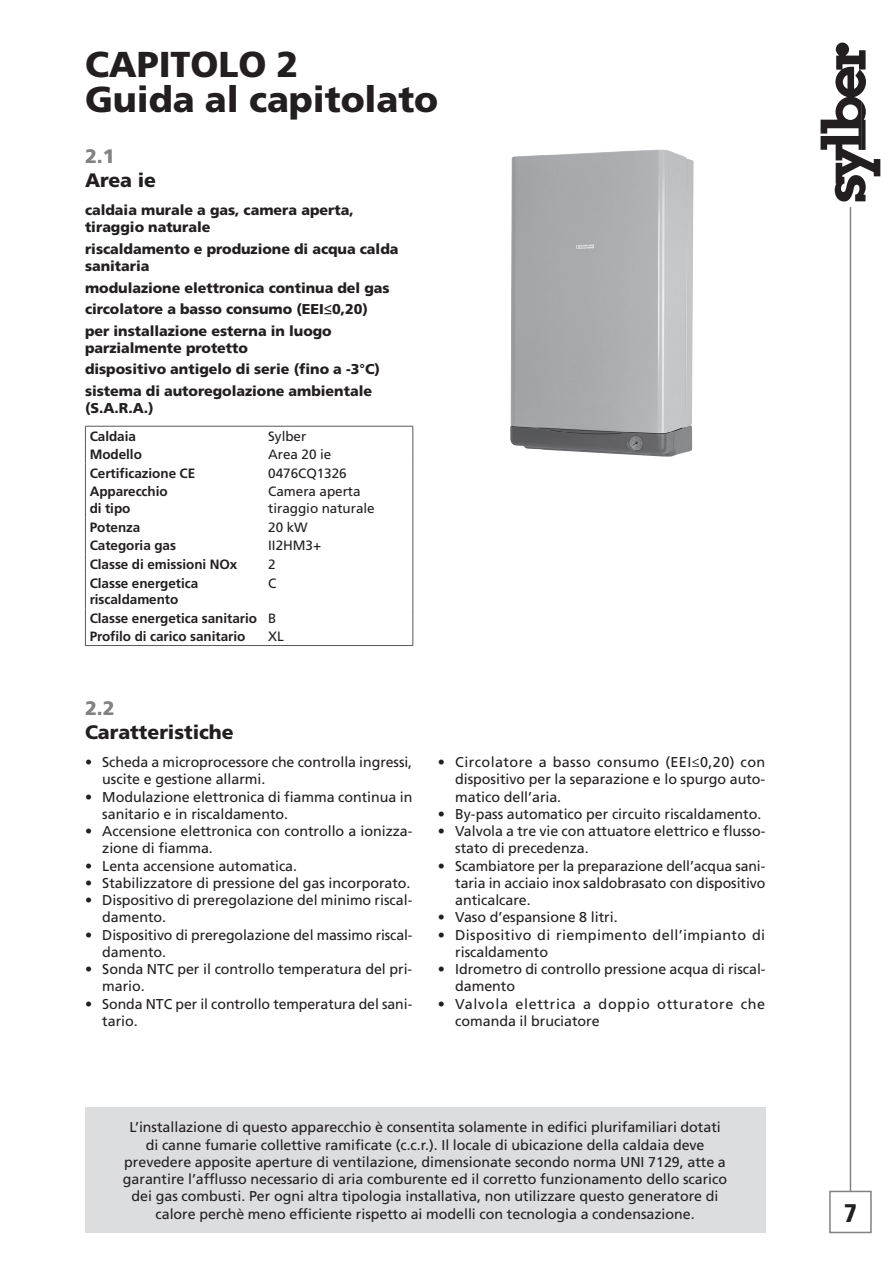
<style>
.page{position:relative;width:893px;height:1263px;background:#fff}
.page>*{position:absolute;margin:0;border:0;box-sizing:border-box;transform-origin:0 0}
.t1{font:900 36px/34.5px "Frutiger LT Std";letter-spacing:-.005em;color:#231f20}
.t2{font:900 condensed 25.5px "Frutiger LT Std";color:#231f20}
.t3{font:900 19.5px "Frutiger LT Std";letter-spacing:-.005em;color:#231f20}
.t4{font:900 19.5px "Frutiger LT Std";color:#808285}
.t5{font:14.25px/17.2px "Frutiger LT Std";letter-spacing:-.005em;color:#231f20}
.t6{font:900 14.25px/21.5px "Frutiger LT Std";letter-spacing:-.005em;color:#231f20}
.t7{font:14.25px/17.2px "Frutiger LT Std";letter-spacing:.045em;color:#231f20}
.t8{font:14.25px/17.2px "Frutiger LT Std";letter-spacing:.025em;color:#231f20}
.t9{font:700 13.5px/16.5px "Frutiger LT Std";letter-spacing:-.005em;color:#231f20}
.t10{font:13.5px/16.5px "Frutiger LT Std";letter-spacing:-.005em;color:#231f20}
.s1{font-weight:400}
</style>
<div class="page">
<hr style="left:850px;top:207px;width:1px;height:1022px;background:#808285">
<div style="left:829px;top:1191px;width:43px;height:42px;background:#fff;border:2px solid #808285"></div>
<svg style="left:821px;top:43px;width:59px;height:159px"></svg>
<hr style="left:85px;top:426px;width:179px;height:1px;background:#57585a">
<hr style="left:264px;top:426px;width:149px;height:1px;background:#57585a">
<svg style="left:85px;top:427px;width:1px;height:55px"></svg>
<svg style="left:412px;top:427px;width:1px;height:55px"></svg>
<hr style="left:85px;top:482px;width:1px;height:35px;background:#57585a">
<hr style="left:412px;top:482px;width:1px;height:35px;background:#57585a">
<svg style="left:85px;top:517px;width:1px;height:56px"></svg>
<svg style="left:412px;top:517px;width:1px;height:56px"></svg>
<hr style="left:85px;top:573px;width:1px;height:35px;background:#57585a">
<hr style="left:412px;top:573px;width:1px;height:35px;background:#57585a">
<svg style="left:85px;top:608px;width:1px;height:37px"></svg>
<svg style="left:412px;top:608px;width:1px;height:37px"></svg>
<hr style="left:85px;top:645px;width:179px;height:1px;background:#57585a">
<hr style="left:264px;top:645px;width:149px;height:1px;background:#57585a">
<img style="left:510px;top:149px;width:184px;height:308px">
<div style="left:85px;top:1107px;width:680px;height:126px;background:#dcdddf"></div>
<h1 class="t1" style="left:85px;top:47px;width:355px">CAPITOLO 2<br>Guida al capitolato</h1>
<h3 class="t4" style="left:85px;top:145px;width:31px">2.1</h3>
<h3 class="t3" style="left:85px;top:168px;width:73px">Area ie</h3>
<p class="t6" style="left:85px;top:201px;width:270px;line-height:17.2px">caldaia murale a gas, camera aperta, tiraggio naturale</p>
<p class="t6" style="left:85px;top:240px;width:315px;line-height:17.2px">riscaldamento e produzione di acqua calda sanitaria</p>
<p class="t6" style="left:85px;top:277px;width:306px">modulazione elettronica continua del gas circolatore a basso consumo (EEI≤0,20) per installazione esterna in luogo</p>
<p class="t6" style="left:85px;top:337px;width:297px">parzialmente protetto<br>dispositivo antigelo di serie (fino a -3°C) sistema di autoregolazione ambientale</p>
<p class="t6" style="left:85px;top:397px;width:70px">(S.A.R.A.)</p>
<p class="t9" style="left:90px;top:428px;width:48px">Caldaia</p>
<p class="t10" style="left:268px;top:428px;width:40px">Sylber</p>
<p class="t9" style="left:90px;top:446px;width:54px">Modello</p>
<p class="t10" style="left:268px;top:446px;width:65px">Area 20 ie</p>
<p class="t9" style="left:90px;top:465px;width:107px">Certificazione CE</p>
<p class="t10" style="left:268px;top:465px;width:80px">0476CQ1326</p>
<p class="t9" style="left:90px;top:484px;width:80px">Apparecchio di tipo</p>
<p class="t10" style="left:268px;top:484px;width:108px">Camera aperta tiraggio naturale</p>
<p class="t9" style="left:90px;top:519px;width:52px">Potenza</p>
<p class="t10" style="left:268px;top:519px;width:41px">20 kW</p>
<p class="t9" style="left:90px;top:537px;width:88px">Categoria gas</p>
<p class="t10" style="left:268px;top:537px;width:54px">II2HM3+</p>
<p class="t9" style="left:90px;top:556px;width:149px">Classe di emissioni NOx</p>
<p class="t10" style="left:268px;top:556px;width:9px">2</p>
<p class="t9" style="left:90px;top:575px;width:110px">Classe energetica riscaldamento</p>
<p class="t10" style="left:268px;top:575px;width:10px">C</p>
<p class="t9" style="left:90px;top:609px;width:188px;line-height:18.6px">Classe energetica sanitario <span class="s1">B<br></span>Profilo di carico sanitario</p>
<p class="t10" style="left:268px;top:628px;width:17px">XL</p>
<h3 class="t4" style="left:85px;top:697px;width:31px">2.2</h3>
<h3 class="t3" style="left:85px;top:720px;width:150px">Caratteristiche</h3>
<p class="t5" style="left:102px;top:754px;width:311px;text-indent:-17px">• Scheda a microprocessore che controlla ingressi, uscite e gestione allarmi.</p>
<p class="t5" style="left:102px;top:788px;width:312px;text-indent:-17px">• Modulazione elettronica di fiamma continua in sanitario e in riscaldamento.</p>
<p class="t5" style="left:102px;top:823px;width:312px;text-indent:-17px">• Accensione elettronica con controllo a ionizza&shy;zione di fiamma.</p>
<p class="t5" style="left:85px;top:857px;width:211px">• Lenta accensione automatica.</p>
<p class="t5" style="left:85px;top:874px;width:325px">• Stabilizzatore di pressione del gas incorporato.</p>
<p class="t5" style="left:102px;top:892px;width:312px;text-indent:-17px">• Dispositivo di preregolazione del minimo riscal&shy;damento.</p>
<p class="t5" style="left:102px;top:926px;width:312px;text-indent:-17px">• Dispositivo di preregolazione del massimo riscal&shy;damento.</p>
<p class="t5" style="left:102px;top:961px;width:312px;text-indent:-17px">• Sonda NTC per il controllo temperatura del pri&shy;mario.</p>
<p class="t5" style="left:102px;top:995px;width:312px;text-indent:-17px">• Sonda NTC per il controllo temperatura del sani&shy;tario.</p>
<p class="t5" style="left:455px;top:754px;width:312px;text-align:justify;text-indent:-17px">• Circolatore a basso consumo (EEI≤0,20) con dispositivo per la separazione e lo spurgo auto&shy;matico dell’aria.</p>
<p class="t5" style="left:438px;top:805px;width:322px">• By-pass automatico per circuito riscaldamento.</p>
<p class="t5" style="left:455px;top:823px;width:312px;text-indent:-17px">• Valvola a tre vie con attuatore elettrico e flusso&shy;stato di precedenza.</p>
<p class="t5" style="left:455px;top:857px;width:312px;text-align:justify;text-indent:-17px">• Scambiatore per la preparazione dell’acqua sani&shy;taria in acciaio inox saldobrasato con dispositivo anticalcare.</p>
<p class="t5" style="left:438px;top:909px;width:179px">• Vaso d’espansione 8 litri.</p>
<p class="t8" style="left:455px;top:926px;width:312px;text-indent:-17px">• Dispositivo di riempimento dell’impianto di riscaldamento</p>
<p class="t5" style="left:455px;top:961px;width:312px;text-indent:-17px">• Idrometro di controllo pressione acqua di riscal&shy;damento</p>
<p class="t7" style="left:455px;top:995px;width:312px;text-indent:-17px">• Valvola elettrica a doppio otturatore che comanda il bruciatore</p>
<p class="t5" style="left:123px;top:1119px;width:606px;text-align:center">L’installazione di questo apparecchio è consentita solamente in edifici plurifamiliari dotati di canne fumarie collettive ramificate (c.c. r.). Il locale di ubicazione della caldaia deve prevedere apposite aperture di ventilazione, dimensionate secondo norma UNI 7129, atte a garantire l’afflusso necessario di aria comburente ed il corretto funzionamento dello scarico dei gas combusti. Per ogni altra tipologia installativa, non utilizzare questo generatore di calore perchè meno efficiente rispetto ai modelli con tecnologia a condensazione.</p>
<h2 class="t2" style="left:844px;top:1197px;width:15px">7</h2>
</div>
